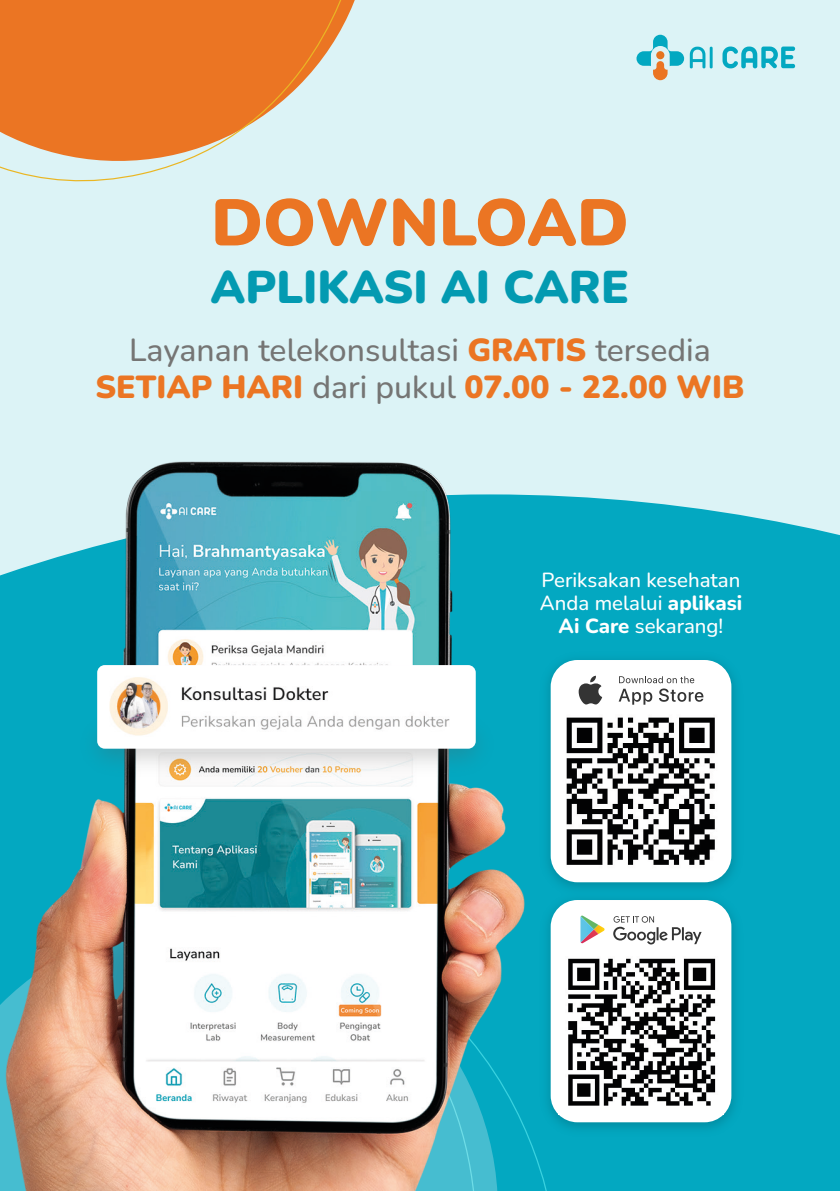
<style>
.page{position:relative;width:840px;height:1191px;background:#fff}
.page>*{position:absolute;margin:0;border:0;box-sizing:border-box;transform-origin:0 0}
.t1{font:900 65.8px "Nunito";color:#eb7523}
.t2{font:900 45.8px "Nunito";color:#039ab1}
.t3{font:500 31.8px/37.2px "Nunito";color:#757574;text-align:center}
.t4{font:500 20.4px/23px "Nunito";color:#fff;text-align:center}
.s1{font-weight:900;color:#eb7523}
.s2{font-weight:800}
</style>
<div class="page">
<div style="left:0;top:0;width:839px;height:789px;background:#dcf3f6"></div>
<div style="left:524px;top:494px;width:315px;height:697px;background:#03a8c1"></div>
<div style="left:524px;top:932px;width:27px;height:259px;background:#03a8c1"></div>
<img style="left:0;top:461px;width:524px;height:730px">
<img style="left:26px;top:660px;width:509px;height:168px">
<img style="left:97px;top:665px;width:378px;height:83px">
<img style="left:535px;top:648px;width:211px;height:493px">
<div style="left:550px;top:660px;width:181px;height:222px;background:#fff;border-radius:27px"></div>
<img style="left:566px;top:717px;width:149px;height:148px">
<div style="left:550px;top:900px;width:181px;height:222px;background:#fff;border-radius:27px"></div>
<svg style="left:613px;top:916px;width:88px;height:28px"></svg>
<svg style="left:580px;top:915px;width:24px;height:28px"></svg>
<img style="left:568px;top:958px;width:148px;height:148px">
<svg style="left:618px;top:676px;width:85px;height:28px"></svg>
<svg style="left:578px;top:675px;width:24px;height:29px"></svg>
<svg style="left:0;top:0;width:354px;height:182px"></svg>
<svg style="left:636px;top:35px;width:76px;height:45px"></svg>
<svg style="left:722px;top:46px;width:72px;height:22px"></svg>
<h1 class="t1" style="left:211px;top:177px;width:419px">DOWNLOAD</h1>
<h2 class="t2" style="left:210px;top:255px;width:420px">APLIKASI AI CARE</h2>
<p class="t3" style="left:95px;top:330px;width:650px">Layanan telekonsultasi <span class="s1">GRATIS</span> tersedia<br><span class="s1">SETIAP HARI</span> dari pukul <span class="s1">07.00 - 22.00 WIB</span></p>
<p class="t4" style="left:539px;top:568px;width:204px">Periksakan kesehatan<br>Anda melalui <span class="s2">aplikasi<br>Ai Care</span> sekarang!</p>
</div>
